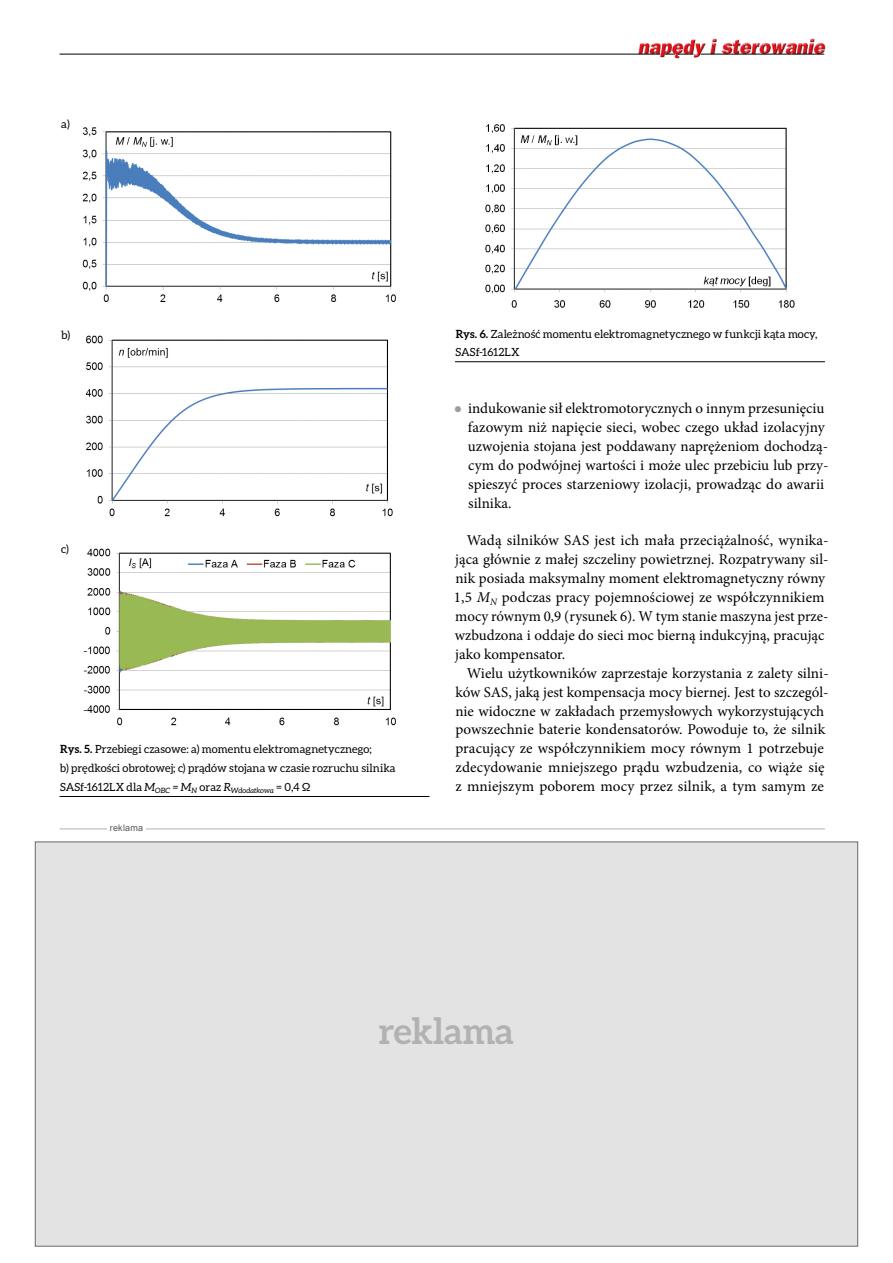
<style>
.page{position:relative;width:893px;height:1263px;background:#fff}
.page>*{position:absolute;margin:0;border:0;box-sizing:border-box;transform-origin:0 0}
.t1{font:700 36px "Aleo";letter-spacing:-.005em;color:#b3b2b2}
.t2{font:15px/18.9px "Minion Pro";color:#000}
.t3{font:11.25px/18.9px "Aleo";letter-spacing:.005em;color:#000}
.t4{font:9px "Arial";letter-spacing:.02em;color:#575756}
.s1{font-weight:700}
.s2{font-style:italic}
</style>
<div class="page">
<img style="left:636px;top:38px;width:190px;height:21px">
<hr style="left:60px;top:54px;width:600px;height:1px;background:#000">
<svg style="left:665px;top:54px;width:28px;height:1px"></svg>
<hr style="left:700px;top:54px;width:124px;height:1px;background:#000">
<hr style="left:60px;top:828px;width:765px;height:1px;background:#b3b2b2">
<div style="left:107px;top:824px;width:39px;height:10px;background:#fff"></div>
<img style="left:82px;top:127px;width:314px;height:175px">
<img style="left:85px;top:335px;width:308px;height:182px">
<img style="left:83px;top:548px;width:313px;height:178px">
<hr style="left:60px;top:796px;width:369px;height:1px;background:#000">
<img style="left:485px;top:124px;width:310px;height:184px">
<hr style="left:455px;top:361px;width:370px;height:1px;background:#000">
<div style="left:35px;top:842px;width:823px;height:404px;background:#e3e3e3;border:1px solid #686868"></div>
<p class="t3" style="left:61px;top:115px;width:10px">a)</p>
<p class="t3" style="left:61px;top:325px;width:10px">b)</p>
<p class="t3" style="left:61px;top:540px;width:9px">c)</p>
<p class="t3" style="left:60px;top:740px;width:337px"><span class="s1">Rys. 5.</span> Przebiegi czasowe: a) momentu elektromagnetycznego;<br>b) prędkości obrotowej; c) prądów stojana w czasie rozruchu silnika<br>SASf-1612LX dla <span class="s2">M</span><sub>OBC</sub> <span class="s2">= M</span><sub>N</sub> oraz <span class="s2">R</span><sub>Wdodatkowa</sub> = 0,4 Ω</p>
<p class="t4" style="left:110px;top:822px;width:35px">reklama</p>
<p class="t3" style="left:456px;top:324px;width:363px"><span class="s1">Rys. 6.</span> Zależność momentu elektromagnetycznego w funkcji kąta mocy,<br>SASf-1612LX</p>
<p class="t2" style="left:468px;top:399px;width:362px">indukowanie sił elektromotorycznych o innym przesunięciu fazowym niż napięcie sieci, wobec czego układ izolacyjny uzwojenia stojana jest poddawany naprężeniom dochodzą&shy;cym do podwójnej wartości i może ulec przebiciu lub przy&shy;spieszyć proces starzeniowy izolacji, prowadząc do awarii silnika.</p>
<p class="t2" style="left:454px;top:531px;width:376px;text-indent:13px">Wadą silników SAS jest ich mała przeciążalność, wynika&shy;jąca głównie z małej szczeliny powietrznej. Rozpatrywany sil&shy;nik posiada maksymalny moment elektromagnetyczny równy 1,5 <span class="s2">M</span><sub>N</sub> podczas pracy pojemnościowej ze współczynnikiem mocy równym 0,9 (rysunek 6). W tym stanie maszyna jest prze&shy;wzbudzona i oddaje do sieci moc bierną indukcyjną, pracując jako kompensator.</p>
<p class="t2" style="left:455px;top:664px;width:375px;text-indent:11px">Wielu użytkowników zaprzestaje korzystania z zalety silni&shy;ków SAS, jaką jest kompensacja mocy biernej. Jest to szczegól&shy;nie widoczne w zakładach przemysłowych wykorzystujących powszechnie baterie kondensatorów. Powoduje to, że silnik pracujący ze współczynnikiem mocy równym 1 potrzebuje zdecydowanie mniejszego prądu wzbudzenia, co wiąże się z mniejszym poborem mocy przez silnik, a tym samym ze</p>
<h1 class="t1" style="left:379px;top:1010px;width:136px">reklama</h1>
</div>
